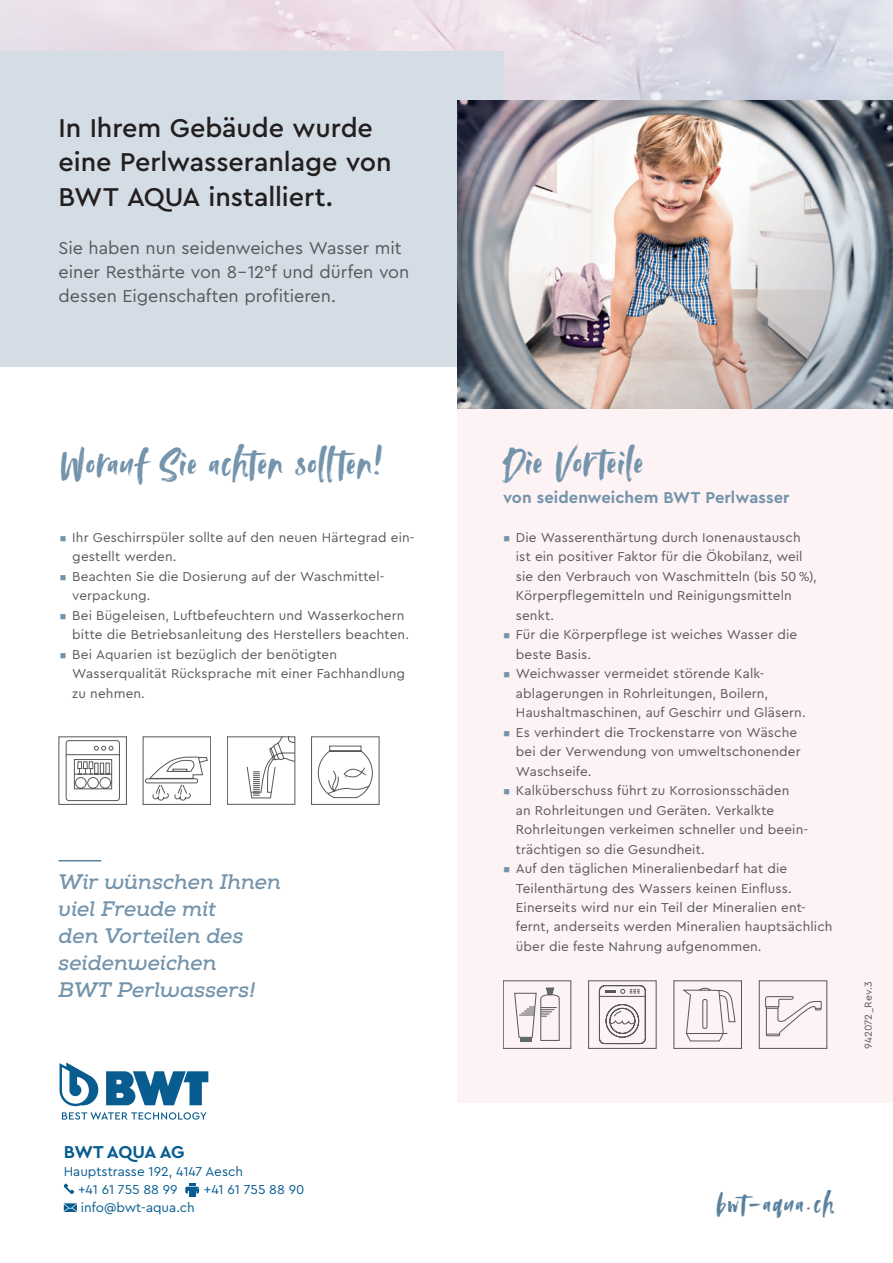
<style>
.page{position:relative;width:893px;height:1263px;background:#fff}
.page>*{position:absolute;margin:0;border:0;box-sizing:border-box;transform-origin:0 0}
.t1{font:42px "Avallon";letter-spacing:.025em;color:#7494ac}
.t2{font:30px "Avallon";letter-spacing:.06em;color:#59819d}
.t3{font:500 27px/34.5px "Cera PRO";letter-spacing:-.005em;color:#231f20}
.t4{font:italic 700 21px/27px "Nexa Slab";letter-spacing:-.005em;color:#7494ac}
.t5{font:18px/24px "Cera PRO";letter-spacing:-.005em;color:#57585a}
.t6{font:700 18px "Cera PRO";letter-spacing:-.015em;color:#085c8f}
.t7{font:700 16.5px "Cera PRO";letter-spacing:.005em;color:#7494ac}
.t8{font:13.5px/19.5px "Cera PRO";letter-spacing:.01em;color:#57585a}
.t9{font:13.5px/18px "Cera PRO";color:#085c8f}
.t10{font:10.5px "Cera PRO";color:#57585a}
.s1{font-weight:500;color:#7494ac}
</style>
<div class="page">
<img style="left:0;top:0;width:893px;height:101px">
<div style="left:457px;top:400px;width:436px;height:702px;background:#fdf2f4"></div>
<svg style="left:59px;top:736px;width:68px;height:69px"></svg>
<svg style="left:503px;top:980px;width:68px;height:69px"></svg>
<svg style="left:143px;top:736px;width:68px;height:69px"></svg>
<svg style="left:588px;top:980px;width:68px;height:69px"></svg>
<hr style="left:599px;top:996px;width:46px;height:1px;background:#57585a">
<svg style="left:247px;top:739px;width:46px;height:59px"></svg>
<div style="left:227px;top:737px;width:68px;height:67px;border:1px solid #57585a"></div>
<svg style="left:674px;top:980px;width:68px;height:69px"></svg>
<svg style="left:311px;top:736px;width:68px;height:69px"></svg>
<div style="left:759px;top:980px;width:68px;height:69px;border:1px solid #57585a"></div>
<svg style="left:765px;top:996px;width:57px;height:40px"></svg>
<svg style="left:64px;top:1183px;width:10px;height:11px"></svg>
<svg style="left:185px;top:1183px;width:14px;height:14px"></svg>
<svg style="left:64px;top:1203px;width:13px;height:9px"></svg>
<svg style="left:62px;top:1112px;width:144px;height:8px"></svg>
<svg style="left:106px;top:1071px;width:102px;height:34px"></svg>
<svg style="left:60px;top:1062px;width:38px;height:44px"></svg>
<hr style="left:59px;top:860px;width:42px;height:1px;background:#59819d">
<div style="left:0;top:51px;width:503px;height:315px;background:#d4dce5"></div>
<img style="left:457px;top:101px;width:436px;height:307px">
<h3 class="t3" style="left:59px;top:109px;width:335px">In Ihrem Gebäude wurde eine Perlwasseranlage von<br>BWT AQUA installiert.</h3>
<h3 class="t5" style="left:59px;top:235px;width:352px">Sie haben nun seidenweiches Wasser mit einer Resthärte von 8–12°f und dürfen von dessen Eigenschaften profitieren.</h3>
<h1 class="t1" style="left:60px;top:436px;width:325px">Worauf Sie achten sollten!</h1>
<p class="t8" style="left:72px;top:527px;width:344px;text-indent:-13px"><span class="s1">▪</span> Ihr Geschirrspüler sollte auf den neuen Härtegrad ein&shy;gestellt werden.</p>
<p class="t8" style="left:72px;top:566px;width:312px;text-indent:-13px"><span class="s1">▪</span> Beachten Sie die Dosierung auf der Waschmittel&shy;verpackung.</p>
<p class="t8" style="left:72px;top:605px;width:338px;text-indent:-13px"><span class="s1">▪</span> Bei Bügeleisen, Luftbefeuchtern und Wasserkochern bitte die Betriebsanleitung des Herstellers beachten.</p>
<p class="t8" style="left:72px;top:644px;width:334px;text-indent:-13px"><span class="s1">▪</span> Bei Aquarien ist bezüglich der benötigten<br>Wasserqualität Rücksprache mit einer Fachhandlung zu nehmen.</p>
<h3 class="t4" style="left:59px;top:868px;width:224px">Wir wünschen Ihnen viel Freude mit<br>den Vorteilen des seidenweichen<br>BWT Perlwassers!</h3>
<h1 class="t1" style="left:503px;top:435px;width:141px">Die Vorteile</h1>
<p class="t7" style="left:503px;top:486px;width:288px">von seidenweichem BWT Perlwasser</p>
<p class="t8" style="left:516px;top:527px;width:303px;text-indent:-13px"><span class="s1">▪</span> Die Wasserenthärtung durch Ionenaustausch ist ein positiver Faktor für die Ökobilanz, weil sie den Verbrauch von Waschmitteln (bis 50 %), Körperpflegemitteln und Reinigungsmitteln senkt.</p>
<p class="t8" style="left:516px;top:624px;width:283px;text-indent:-13px"><span class="s1">▪</span> Für die Körperpflege ist weiches Wasser die beste Basis.</p>
<p class="t8" style="left:516px;top:663px;width:291px;text-indent:-13px"><span class="s1">▪</span> Weichwasser vermeidet störende Kalk&shy;ablagerungen in Rohrleitungen, Boilern,<br>Haushaltmaschinen, auf Geschirr und Gläsern.</p>
<p class="t8" style="left:516px;top:722px;width:286px;text-indent:-13px"><span class="s1">▪</span> Es verhindert die Trockenstarre von Wäsche bei der Verwendung von umweltschonender<br>Waschseife.</p>
<p class="t8" style="left:516px;top:780px;width:294px;text-indent:-13px"><span class="s1">▪</span> Kalküberschuss führt zu Korrosionsschäden<br>an Rohrleitungen und Geräten. Verkalkte Rohrleitungen verkeimen schneller und beein&shy;trächtigen so die Gesundheit.</p>
<p class="t8" style="left:516px;top:858px;width:318px;text-indent:-13px"><span class="s1">▪</span> Auf den täglichen Mineralienbedarf hat die Teilenthärtung des Wassers keinen Einfluss.<br>Einerseits wird nur ein Teil der Mineralien ent&shy;fernt, anderseits werden Mineralien hauptsächlich über die feste Nahrung aufgenommen.</p>
<p class="t10" style="left:861px;top:1049px;width:69px;rotate:-90deg">942072_Rev.3</p>
<h3 class="t6" style="left:64px;top:1140px;width:122px">BWT AQUA AG</h3>
<p class="t9" style="left:78px;top:1162px;width:167px;text-indent:-14px">Hauptstrasse 192, 4147 Aesch +41 61 755 88 99</p>
<p class="t9" style="left:204px;top:1180px;width:102px">+41 61 755 88 90</p>
<p class="t9" style="left:81px;top:1198px;width:116px">info@bwt-aqua.ch</p>
<h2 class="t2" style="left:716px;top:1184px;width:119px">bwt-aqua.ch</h2>
</div>
